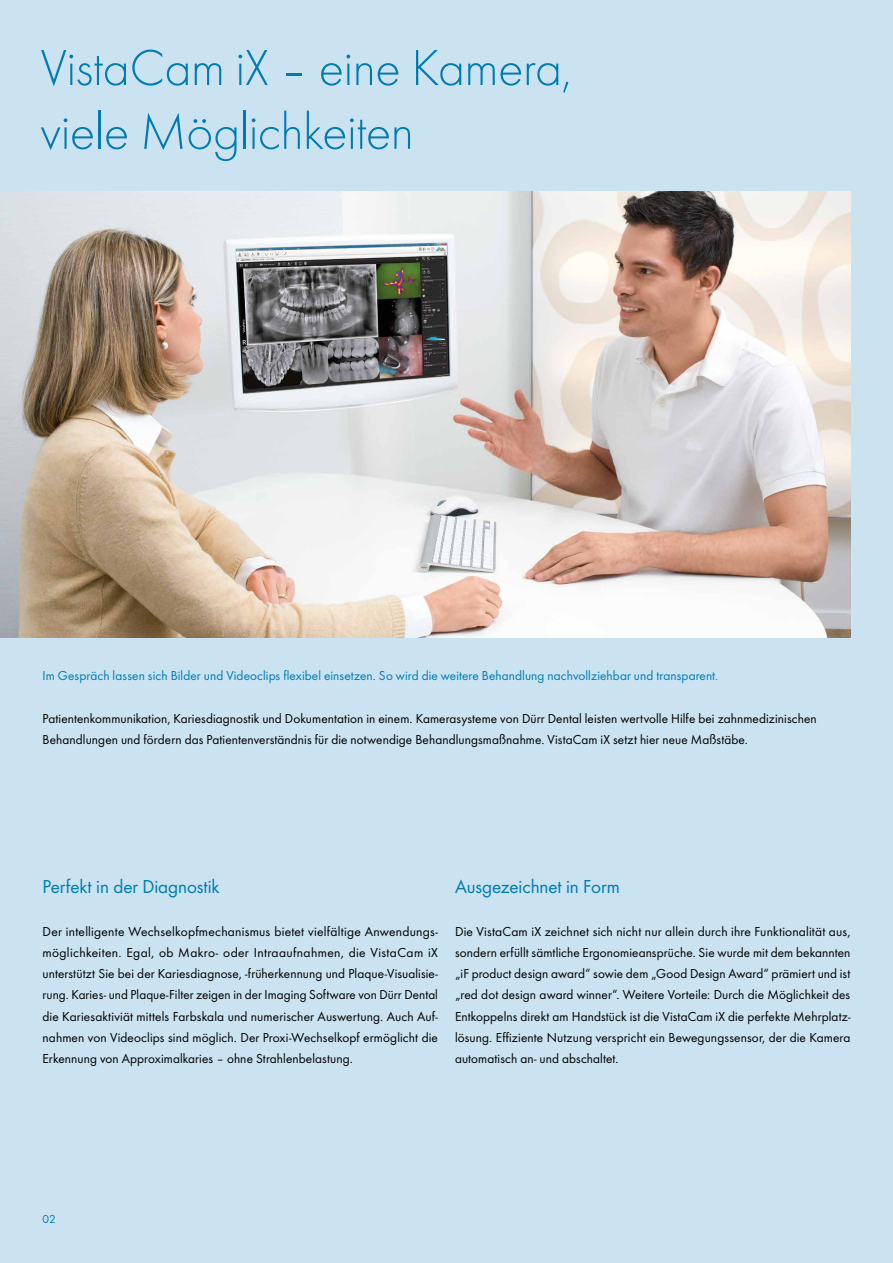
<style>
.page{position:relative;width:893px;height:1263px;background:#cbe3f1}
.page>*{position:absolute;margin:0;border:0;box-sizing:border-box;transform-origin:0 0}
.t1{font:300 52.5px/63.8px "Futura";letter-spacing:-.01em;color:#007cb0}
.t2{font:19.5px "Futura Boo";letter-spacing:-.005em;color:#007cb0}
.t3{font:13.5px/21.3px "Futura Boo";letter-spacing:.01em;color:#000;text-align:justify}
.t4{font:13.5px "Futura Boo";letter-spacing:.01em;color:#007cb0}
.t5{font:12px "Futura Boo";color:#007cb0}
</style>
<div class="page">
<img style="left:0;top:191px;width:850px;height:447px">
<h1 class="t1" style="left:40px;top:34px;width:533px">VistaCam iX – eine Kamera, viele Möglichkeiten</h1>
<p class="t4" style="left:43px;top:667px;width:677px">Im Gespräch lassen sich Bilder und Videoclips flexibel einsetzen. So wird die weitere Behandlung nachvollziehbar und transparent.</p>
<p class="t3" style="left:43px;top:707px;width:776px">Patientenkommunikation, Kariesdiagnostik und Dokumentation in einem. Kamerasysteme von Dürr Dental leisten wertvolle Hilfe bei zahnmedizinischen<br>Behandlungen und fördern das Patientenverständnis für die notwendige Behandlungsmaßnahme. VistaCam iX setzt hier neue Maßstäbe.</p>
<h2 class="t2" style="left:43px;top:873px;width:178px">Perfekt in der Diagnostik</h2>
<p class="t3" style="left:43px;top:920px;width:397px">Der intelligente Wechselkopfmechanismus bietet vielfältige Anwendungs&shy;möglichkeiten. Egal, ob Makro- oder Intraaufnahmen, die VistaCam iX unterstützt Sie bei der Kariesdiagnose, -früherkennung und Plaque-Visualisie&shy;rung. Karies- und Plaque-Filter zeigen in der Imaging Software von Dürr Dental die Kariesaktiviät mittels Farbskala und numerischer Auswertung. Auch Auf&shy;nahmen von Videoclips sind möglich. Der Proxi-Wechselkopf ermöglicht die Erkennung von Approximalkaries – ohne Strahlenbelastung.</p>
<h2 class="t2" style="left:455px;top:873px;width:166px">Ausgezeichnet in Form</h2>
<p class="t3" style="left:455px;top:920px;width:397px">Die VistaCam iX zeichnet sich nicht nur allein durch ihre Funktionalität aus, sondern erfüllt sämtliche Ergonomieansprüche. Sie wurde mit dem bekannten „iF product design award“ sowie dem „Good Design Award“ prämiert und ist „red dot design award winner“. Weitere Vorteile: Durch die Möglichkeit des Entkoppelns direkt am Handstück ist die VistaCam iX die perfekte Mehrplatz&shy;lösung. Effiziente Nutzung verspricht ein Bewegungssensor, der die Kamera automatisch an- und abschaltet.</p>
<p class="t5" style="left:43px;top:1210px;width:15px">02</p>
</div>
